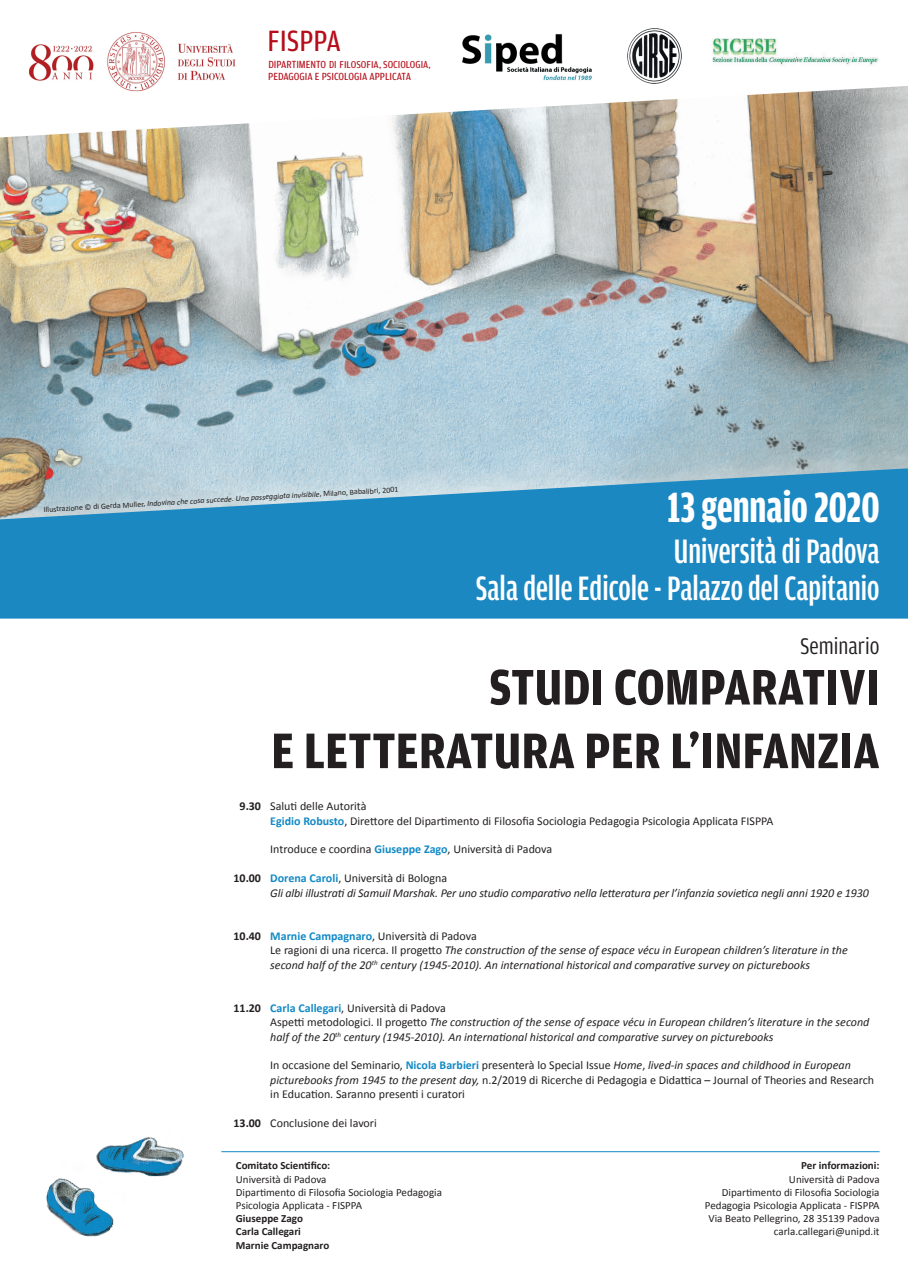
<style>
.page{position:relative;width:908px;height:1276px;background:#fff}
.page>*{position:absolute;margin:0;border:0;box-sizing:border-box;transform-origin:0 0}
.t1{font:700 53px/63.6px "Amplitude Cond";color:#231f20;text-align:right}
.t2{font:700 45px "Amplitude Comp";color:#fff}
.t3{font:500 36px/36.5px "Amplitude Comp";color:#fff;text-align:right}
.t4{font:31.2px "Amplitude Cond";color:#b50e1a}
.t5{font:24px "Amplitude Cond";color:#231f20}
.t6{font:italic 12px/14.4px "Calibri";color:#231f20}
.t7{font:12px/14.4px "Calibri";color:#231f20}
.t8{font:700 12px "Calibri";color:#231f20}
.t9{font:11px/13.2px "Calibri";color:#231f20}
.t10{font:700 11px/13.2px "Calibri";color:#231f20}
.t11{font:11px "Amplitude Cond";color:#b50e1a;scale:1.04 1}
.t12{font:10.8px "Amplitude Cond";color:#b50e1a}
.t13{font:8px "Calibri";color:#231f20}
.s1{font-size:11px}
.s2{font-size:10.5px}
.s3{font-style:italic}
.s4{font-weight:700;color:#1289c6}
.s5{font-weight:700;font-style:normal;color:#1289c6}
.s6{font-style:normal}
</style>
<div class="page">
<img style="left:0;top:86px;width:907px;height:382px">
<svg style="left:0;top:468px;width:907px;height:150px;background:#3693c4"></svg>
<img style="left:28px;top:32px;width:210px;height:61px">
<img style="left:462px;top:34px;width:130px;height:47px">
<img style="left:712px;top:38px;width:166px;height:28px">
<img style="left:627px;top:28px;width:54px;height:56px">
<img style="left:46px;top:1137px;width:138px;height:100px">
<hr style="left:221px;top:1151px;width:658px;height:1px;background:#1289c6">
<h3 class="t4" style="left:267px;top:24px;width:75px">FISPPA</h3>
<p class="t12" style="left:268px;top:58px;width:164px"><span class="s1">DIPARTIMENTO</span> DI <span class="s2">FILOSOFIA,</span> SOCIOLOGIA,</p>
<p class="t11" style="left:268px;top:71px;width:139px">PEDAGOGIA E PSICOLOGIA APPLICATA</p>
<p class="t13" style="left:43px;top:503px;width:357px;rotate:-3deg">Illustrazione © di Gerda Muller, <span class="s3">Indovina che cosa succede. Una passeggiata invisibile</span>, Milano, Babalibri, 2001</p>
<h2 class="t2" style="left:667px;top:483px;width:213px">13 gennaio 2020</h2>
<h3 class="t3" style="left:475px;top:533px;width:405px">Università di Padova<br>Sala delle Edicole - Palazzo del Capitanio</h3>
<h3 class="t5" style="left:799px;top:633px;width:81px">Seminario</h3>
<h1 class="t1" style="left:271px;top:656px;width:609px">STUDI COMPARATIVI<br>E LETTERATURA PER L’INFANZIA</h1>
<p class="t8" style="left:239px;top:797px;width:23px">9.30</p>
<p class="t8" style="left:233px;top:869px;width:29px">10.00</p>
<p class="t8" style="left:233px;top:927px;width:29px">10.40</p>
<p class="t8" style="left:233px;top:999px;width:29px">11.20</p>
<p class="t8" style="left:233px;top:1114px;width:29px">13.00</p>
<p class="t7" style="left:270px;top:798px;width:504px">Saluti delle Autorità<br><span class="s4">Egidio Robusto</span>, Direttore del Dipartimento di Filosofia Sociologia Pedagogia Psicologia Applicata FISPPA</p>
<p class="t7" style="left:270px;top:842px;width:283px">Introduce e coordina <span class="s4">Giuseppe Zago</span>, Università di Padova</p>
<p class="t6" style="left:270px;top:870px;width:600px"><span class="s5">Dorena Caroli</span><span class="s6">, Università di Bologna<br></span>Gli albi illustrati di Samuil Marshak. Per uno studio comparativo nella letteratura per l’infanzia sovietica negli anni 1920 e 1930</p>
<p class="t6" style="left:270px;top:928px;width:579px"><span class="s5">Marnie Campagnaro</span><span class="s6">, Università di Padova<br>Le ragioni di una ricerca. Il progetto</span> The construction of the sense of espace vécu in European children’s literature in the second half of the 20<sup>th</sup> century (1945-2010). An international historical and comparative survey on picturebooks</p>
<p class="t6" style="left:270px;top:1000px;width:600px"><span class="s5">Carla Callegari</span><span class="s6">, Università di Padova<br>Aspetti metodologici. Il progetto</span> The construction of the sense of espace vécu in European children’s literature in the second half of the 20<sup>th</sup> century (1945-2010). An international historical and comparative survey on picturebooks</p>
<p class="t7" style="left:270px;top:1058px;width:605px">In occasione del Seminario, <span class="s4">Nicola Barbieri</span> presenterà lo Special Issue <span class="s3">Home</span>, <span class="s3">lived-in spaces and childhood in European picturebooks from 1945 to the present day,</span> n.2/2019 di Ricerche di Pedagogia e Didattica – Journal of Theories and Research in Education. Saranno presenti i curatori</p>
<p class="t7" style="left:270px;top:1115px;width:108px">Conclusione dei lavori</p>
<p class="t10" style="left:236px;top:1158px;width:96px">Comitato Scientifico:</p>
<p class="t9" style="left:236px;top:1172px;width:207px">Università di Padova<br>Dipartimento di Filosofia Sociologia Pedagogia<br>Psicologia Applicata - FISPPA</p>
<p class="t10" style="left:236px;top:1211px;width:95px">Giuseppe Zago<br>Carla Callegari<br>Marnie Campagnaro</p>
<p class="t10" style="left:800px;top:1158px;width:80px">Per informazioni:</p>
<p class="t9" style="left:704px;top:1172px;width:176px;text-align:right">Università di Padova<br>Dipartimento di Filosofia Sociologia Pedagogia Psicologia Applicata - FISPPA Via Beato Pellegrino, 28 35139 Padova carla.callegari@unipd.it</p>
</div>
